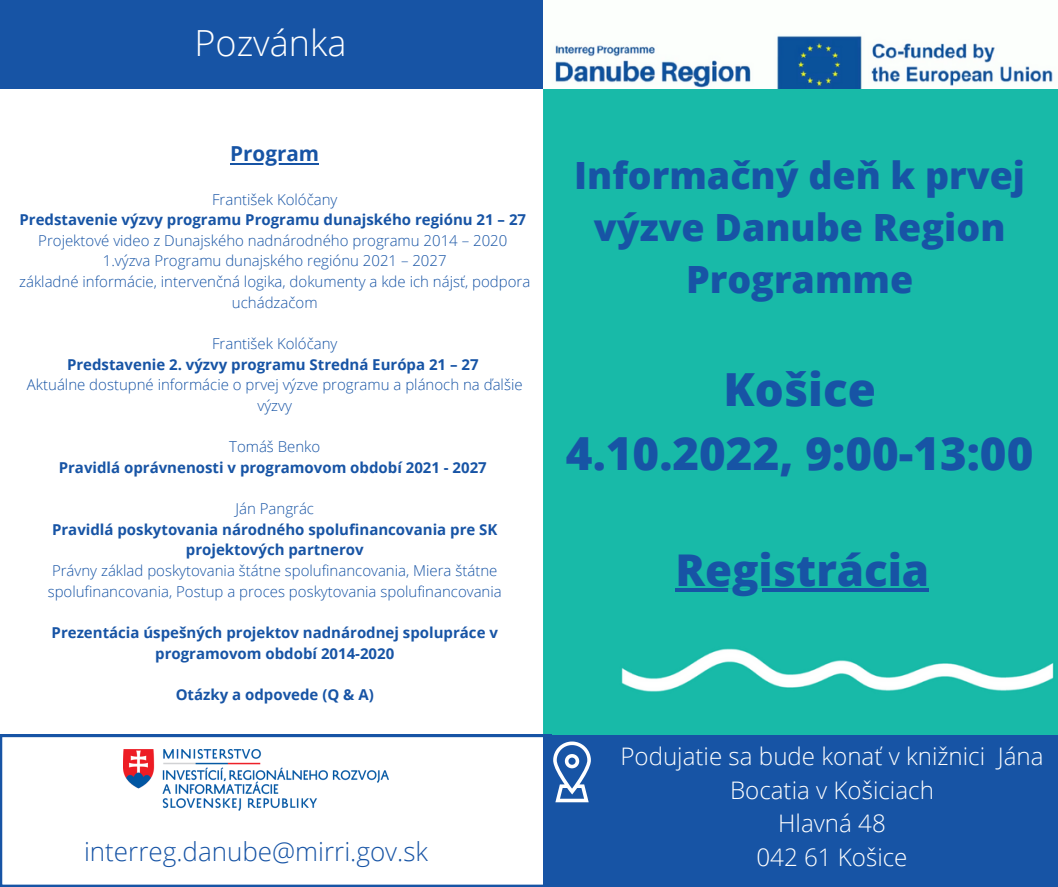
<style>
.page{position:relative;width:1058px;height:887px;background:#fff}
.page>*{position:absolute;margin:0;border:0;box-sizing:border-box;transform-origin:0 0}
.t1{font:800 45.6px/63.9px "Open Sans";color:#1754a5;text-align:center}
.t2{font:800 43.8px "Open Sans";color:#1754a5}
.t3{font:800 37.5px/52.2px "Open Sans";color:#1754a5;text-align:center}
.t4{font:300 36px "Open Sans";color:#fff}
.t5{font:300 25.95px "Open Sans";color:#1754a5}
.t6{font:300 24.15px/33.5px "Open Sans";color:#fff;text-align:center}
.t7{font:700 20.7px "Open Sans";color:#1754a5}
.t8{font:300 15px/20.7px "Open Sans";color:#1754a5;text-align:center}
.t9{font:700 15px/20.7px "Open Sans";color:#1754a5;text-align:center}
</style>
<div class="page">
<div style="left:543px;top:89px;width:515px;height:645px;background:#18baa8"></div>
<svg style="left:0;top:0;width:1053px;height:89px;fill:#1754a5"></svg>
<svg style="left:0;top:735px;width:543px;height:151px"></svg>
<img style="left:123px;top:750px;width:266px;height:60px">
<div style="left:543px;top:735px;width:514px;height:151px;background:#1754a5"></div>
<svg style="left:553px;top:741px;width:38px;height:61px"></svg>
<hr style="left:675px;top:588px;width:254px;height:4px;background:#1754a5">
<hr style="left:230px;top:163px;width:89px;height:2px;background:#1754a5">
<h3 class="t4" style="left:195px;top:18px;width:153px">Pozvánka</h3>
<h3 class="t7" style="left:230px;top:139px;width:90px">Program</h3>
<p class="t8" style="left:212px;top:188px;width:127px">František Kolóčany</p>
<p class="t9" style="left:19px;top:209px;width:508px">Predstavenie výzvy programu Programu dunajského regiónu 21 – 27</p>
<p class="t8" style="left:19px;top:230px;width:512px">Projektové video z Dunajského nadnárodného programu 2014 – 2020<br>1.výzva Programu dunajského regiónu 2021 – 2027<br>základné informácie, intervenčná logika, dokumenty a kde ich nájsť, podpora uchádzačom</p>
<p class="t8" style="left:212px;top:333px;width:127px">František Kolóčany</p>
<p class="t9" style="left:67px;top:353px;width:413px">Predstavenie 2. výzvy programu Stredná Európa 21 – 27</p>
<p class="t8" style="left:27px;top:374px;width:497px">Aktuálne dostupné informácie o prvej výzve programu a plánoch na ďalšie výzvy</p>
<p class="t8" style="left:229px;top:436px;width:93px">Tomáš Benko</p>
<p class="t9" style="left:59px;top:456px;width:429px">Pravidlá oprávnenosti v programovom období 2021 - 2027</p>
<p class="t8" style="left:235px;top:498px;width:80px">Ján Pangrác</p>
<p class="t9" style="left:52px;top:518px;width:447px">Pravidlá poskytovania národného spolufinancovania pre SK projektových partnerov</p>
<p class="t8" style="left:48px;top:560px;width:455px;text-align:left">Právny základ poskytovania štátne spolufinancovania, Miera štátne spolufinancovania, Postup a proces poskytovania spolufinancovania</p>
<p class="t9" style="left:52px;top:622px;width:448px">Prezentácia úspešných projektov nadnárodnej spolupráce v programovom období 2014-2020</p>
<p class="t9" style="left:176px;top:683px;width:199px">Otázky a odpovede (Q &amp; A)</p>
<h3 class="t5" style="left:84px;top:833px;width:345px">interreg.danube@mirri.gov.sk</h3>
<h3 class="t3" style="left:574px;top:148px;width:452px">Informačný deň k prvej výzve Danube Region<br>Programme</h3>
<h1 class="t1" style="left:566px;top:356px;width:469px">Košice<br>4.10.2022, 9:00-13:00</h1>
<h2 class="t2" style="left:675px;top:539px;width:255px">Registrácia</h2>
<h3 class="t6" style="left:620px;top:739px;width:424px">Podujatie sa bude konať v knižnici Jána<br>Bocatia v Košiciach<br>Hlavná 48<br>042 61 Košice</h3>
</div>
